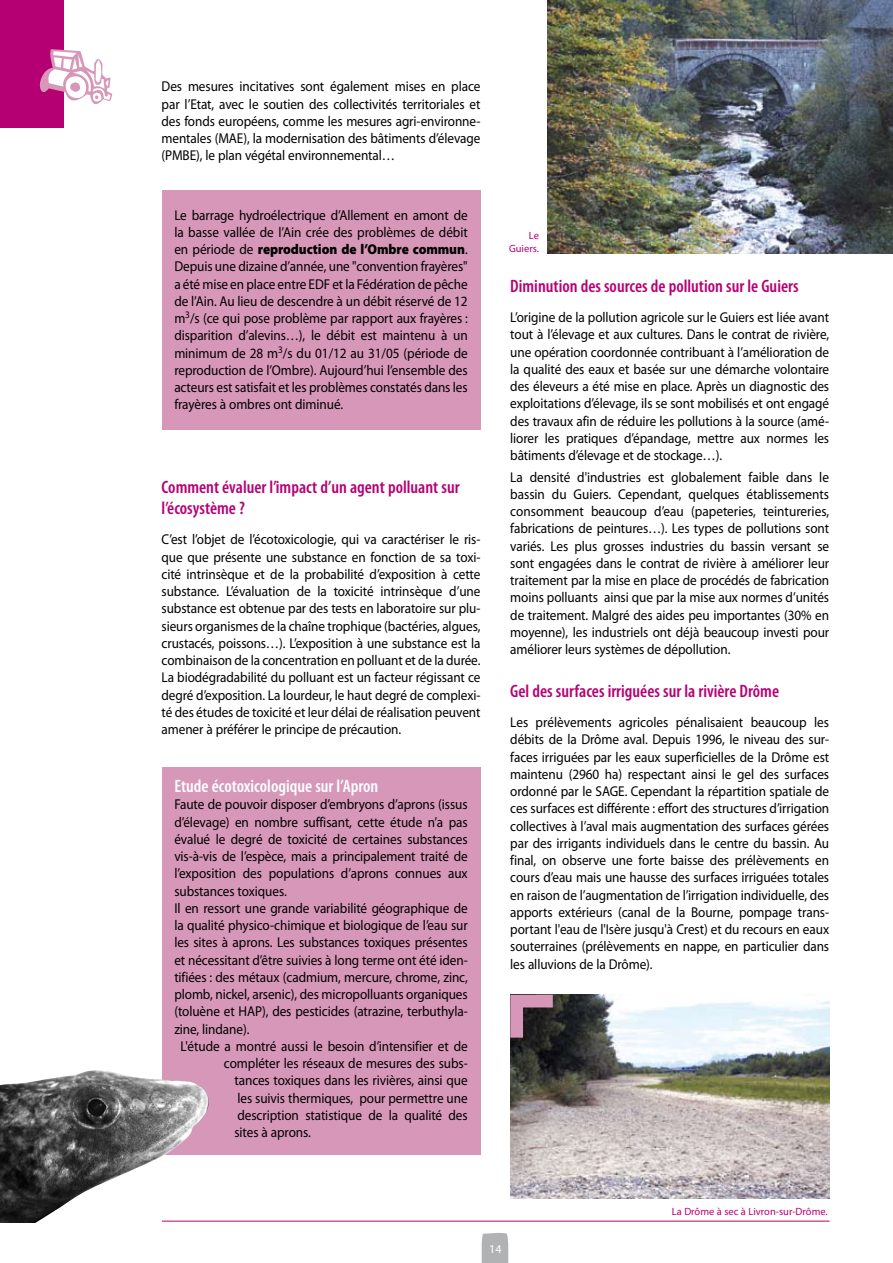
<style>
.page{position:relative;width:893px;height:1263px;background:#fff}
.page>*{position:absolute;margin:0;border:0;box-sizing:border-box;transform-origin:0 0}
.t1{font:600 condensed 18px/21.6px "Myriad Pro";color:#b50074}
.t2{font:600 condensed 18px "Myriad Pro";color:#fff}
.t3{font:14.25px/17.2px "Myriad Pro";letter-spacing:-.005em;color:#000;text-align:justify;scale:.93 1}
.t4{font:12px "Myriad Pro";color:#fff}
.t5{font:10.5px/12.6px "Myriad Pro";color:#b50074;text-align:right}
.s1{font-weight:900}
</style>
<div class="page">
<svg style="left:482px;top:1233px;width:26px;height:30px"></svg>
<div style="left:0;top:0;width:64px;height:128px;background:#b50074"></div>
<svg style="left:40px;top:49px;width:72px;height:55px"></svg>
<img style="left:548px;top:0;width:345px;height:253px">
<div style="left:162px;top:190px;width:318px;height:239px;background:#d797b9"></div>
<hr style="left:162px;top:1221px;width:667px;height:1px;background:#b50074">
<div style="left:162px;top:767px;width:318px;height:387px;background:#d797b9"></div>
<img style="left:0;top:1070px;width:213px;height:152px">
<img style="left:510px;top:995px;width:320px;height:203px">
<svg style="left:510px;top:995px;width:43px;height:43px;background:#7a5a6a"></svg>
<p class="t3" style="left:162px;top:78px;width:344px">Des mesures incitatives sont également mises en place par l’Etat, avec le soutien des collectivités territoriales et des fonds européens, comme les mesures agri-environne&shy;mentales (MAE), la modernisation des bâtiments d’élevage (PMBE), le plan végétal environnemental…</p>
<p class="t3" style="left:174px;top:206px;width:317px">Le barrage hydroélectrique d’Allement en amont de la basse vallée de l’Ain crée des problèmes de débit en période de <span class="s1">reproduction de l’Ombre commun</span>.<br>Depuis une dizaine d’année, une "convention frayères" a été mise en place entre EDF et la Fédération de pêche de l’Ain. Au lieu de descendre à un débit réservé de 12 m<sup>3</sup>/s (ce qui pose problème par rapport aux frayères : disparition d’alevins…), le débit est maintenu à un minimum de 28 m<sup>3</sup>/s du 01/12 au 31/05 (période de reproduction de l’Ombre). Aujourd’hui l’ensemble des acteurs est satisfait et les problèmes constatés dans les frayères à ombres ont diminué.</p>
<p class="t1" style="left:162px;top:475px;width:300px">Comment évaluer l’impact d’un agent polluant sur l’écosystème ?</p>
<p class="t3" style="left:162px;top:531px;width:344px">C’est l’objet de l’écotoxicologie, qui va caractériser le ris&shy;que que présente une substance en fonction de sa toxi&shy;cité intrinsèque et de la probabilité d’exposition à cette substance. L’évaluation de la toxicité intrinsèque d’une substance est obtenue par des tests en laboratoire sur plu&shy;sieurs organismes de la chaîne trophique (bactéries, algues, crustacés, poissons…). L’exposition à une substance est la combinaison de la concentration en polluant et de la durée.<br>La biodégradabilité du polluant est un facteur régissant ce degré d’exposition. La lourdeur, le haut degré de complexi&shy;té des études de toxicité et leur délai de réalisation peuvent amener à préférer le principe de précaution.</p>
<p class="t2" style="left:174px;top:775px;width:206px">Etude écotoxicologique sur l’Apron</p>
<p class="t3" style="left:174px;top:796px;width:317px">Faute de pouvoir disposer d’embryons d’aprons (issus</p>
<p class="t3" style="left:174px;top:813px;width:317px">d’élevage) en nombre suffisant, cette étude n’a pas</p>
<p class="t3" style="left:174px;top:830px;width:317px">évalué le degré de toxicité de certaines substances</p>
<p class="t3" style="left:174px;top:847px;width:317px">vis-à-vis de l’espèce, mais a principalement traité de</p>
<p class="t3" style="left:174px;top:865px;width:317px">l’exposition des populations d’aprons connues aux</p>
<p class="t3" style="left:174px;top:882px;width:122px">substances toxiques.</p>
<p class="t3" style="left:174px;top:899px;width:317px">Il en ressort une grande variabilité géographique de</p>
<p class="t3" style="left:174px;top:916px;width:317px">la qualité physico-chimique et biologique de l’eau sur</p>
<p class="t3" style="left:174px;top:934px;width:317px">les sites à aprons. Les substances toxiques présentes</p>
<p class="t3" style="left:174px;top:951px;width:317px">et nécessitant d’être suivies à long terme ont été iden-</p>
<p class="t3" style="left:174px;top:968px;width:317px">tifiées : des métaux (cadmium, mercure, chrome, zinc,</p>
<p class="t3" style="left:174px;top:985px;width:317px">plomb, nickel, arsenic), des micropolluants organiques</p>
<p class="t3" style="left:174px;top:1003px;width:317px">(toluène et HAP), des pesticides (atrazine, terbuthyla-</p>
<p class="t3" style="left:174px;top:1020px;width:82px">zine, lindane).</p>
<p class="t3" style="left:180px;top:1037px;width:310px">L'étude a montré aussi le besoin d’intensifier et de</p>
<p class="t3" style="left:224px;top:1054px;width:264px">compléter les réseaux de mesures des subs-</p>
<p class="t3" style="left:234px;top:1072px;width:252px">tances toxiques dans les rivières, ainsi que</p>
<p class="t3" style="left:237px;top:1089px;width:249px">les suivis thermiques, pour permettre une</p>
<p class="t3" style="left:237px;top:1106px;width:249px">description statistique de la qualité des</p>
<p class="t3" style="left:234px;top:1123px;width:84px">sites à aprons.</p>
<p class="t5" style="left:509px;top:229px;width:31px">Le<br>Guiers.</p>
<p class="t1" style="left:510px;top:275px;width:290px">Diminution des sources de pollution sur le Guiers</p>
<p class="t3" style="left:510px;top:308px;width:344px">L’origine de la pollution agricole sur le Guiers est liée avant tout à l’élevage et aux cultures. Dans le contrat de rivière, une opération coordonnée contribuant à l’amélioration de la qualité des eaux et basée sur une démarche volontaire des éleveurs a été mise en place. Après un diagnostic des exploitations d’élevage, ils se sont mobilisés et ont engagé des travaux afin de réduire les pollutions à la source (amé&shy;liorer les pratiques d’épandage, mettre aux normes les bâtiments d’élevage et de stockage…).</p>
<p class="t3" style="left:510px;top:468px;width:345px">La densité d'industries est globalement faible dans le bassin du Guiers. Cependant, quelques établissements consomment beaucoup d’eau (papeteries, teintureries, fabrications de peintures…). Les types de pollutions sont variés. Les plus grosses industries du bassin versant se sont engagées dans le contrat de rivière à améliorer leur traitement par la mise en place de procédés de fabrication moins polluants ainsi que par la mise aux normes d’unités de traitement. Malgré des aides peu importantes (30% en moyenne), les industriels ont déjà beaucoup investi pour améliorer leurs systèmes de dépollution.</p>
<p class="t1" style="left:510px;top:680px;width:270px">Gel des surfaces irriguées sur la rivière Drôme</p>
<p class="t3" style="left:510px;top:713px;width:344px">Les prélèvements agricoles pénalisaient beaucoup les débits de la Drôme aval. Depuis 1996, le niveau des sur&shy;faces irriguées par les eaux superficielles de la Drôme est maintenu (2960 ha) respectant ainsi le gel des surfaces ordonné par le SAGE. Cependant la répartition spatiale de ces surfaces est différente : effort des structures d’irrigation collectives à l’aval mais augmentation des surfaces gérées par des irrigants individuels dans le centre du bassin. Au final, on observe une forte baisse des prélèvements en cours d’eau mais une hausse des surfaces irriguées totales en raison de l’augmentation de l’irrigation individuelle, des apports extérieurs (canal de la Bourne, pompage trans&shy;portant l'eau de l'Isère jusqu'à Crest) et du recours en eaux souterraines (prélèvements en nappe, en particulier dans les alluvions de la Drôme).</p>
<p class="t4" style="left:489px;top:1241px;width:14px">14</p>
<p class="t5" style="left:672px;top:1205px;width:157px">La Drôme à sec à Livron-sur-Drôme.</p>
</div>
